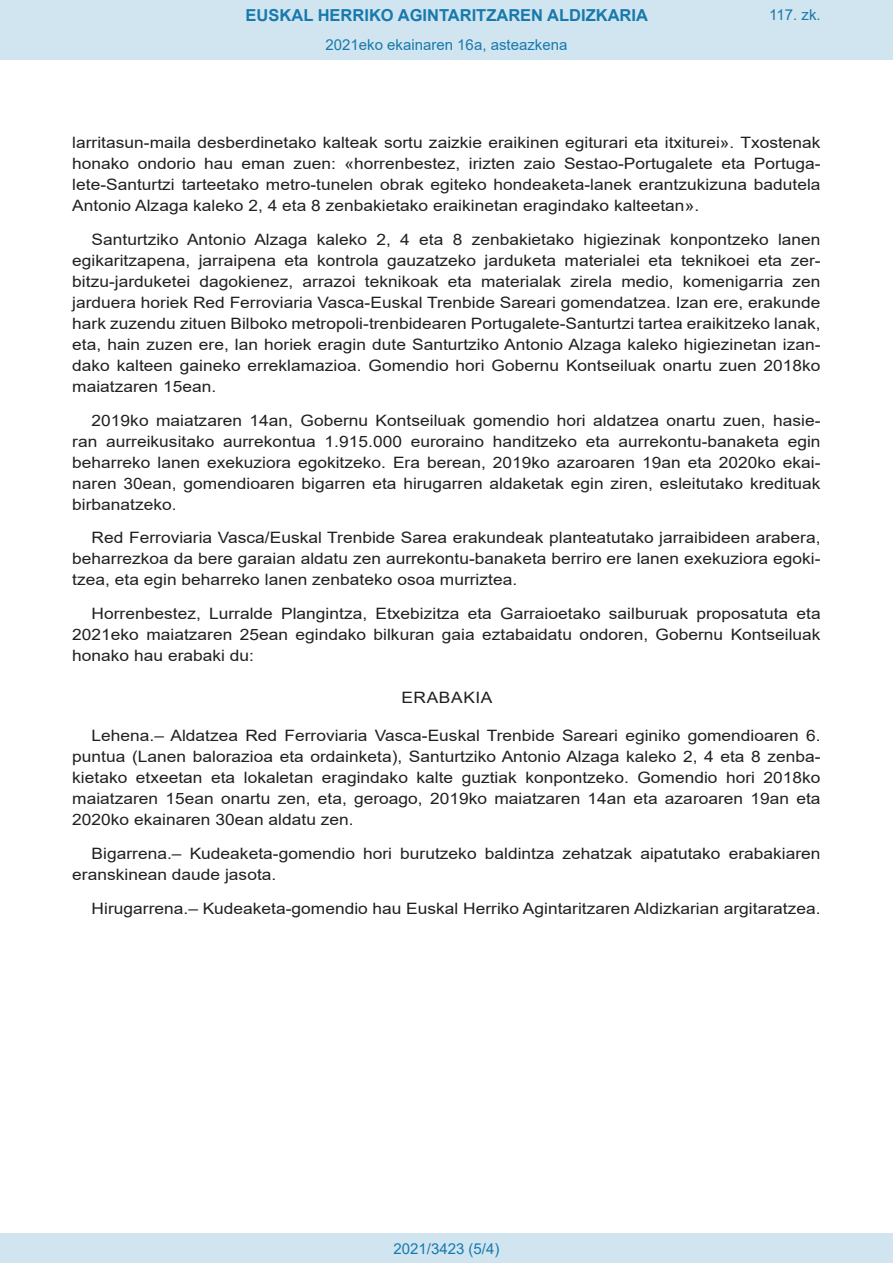
<style>
.page{position:relative;width:893px;height:1263px;background:#fff}
.page>*{position:absolute;margin:0;border:0;box-sizing:border-box;transform-origin:0 0}
.t1{font:700 16.5px "Arial";color:#1879ad}
.BOPVDetalle{font:15.6px/21px "Arial";color:#231f20;text-align:justify;scale:1.11 1}
.BOPVClave{font:15.6px "Arial";letter-spacing:.035em;color:#231f20;scale:1.11 1}
.Paginacion_Centro{font:15px "Arial";color:#1879ad}
</style>
<div class="page">
<div style="left:0;top:0;width:893px;height:60px;background:#d0e5f0"></div>
<div style="left:0;top:1233px;width:893px;height:30px;background:#d0e5f0"></div>
<p class="t1" style="left:246px;top:3px;width:404px">EUSKAL HERRIKO AGINTARITZAREN ALDIZKARIA</p>
<p class="Paginacion_Centro" style="left:326px;top:35px;width:243px">2021eko ekainaren 16a, asteazkena</p>
<p class="Paginacion_Centro" style="left:769px;top:5px;width:53px">117. zk.</p>
<p class="BOPVDetalle" style="left:72px;top:132px;width:676px">larritasun-maila desberdinetako kalteak sortu zaizkie eraikinen egiturari eta itxiturei». Txostenak honako ondorio hau eman zuen: «horrenbestez, irizten zaio Sestao-Portugalete eta Portuga&shy;lete-Santurtzi tarteetako metro-tunelen obrak egiteko hondeaketa-lanek erantzukizuna badutela Antonio Alzaga kaleko 2, 4 eta 8 zenbakietako eraikinetan eragindako kalteetan».</p>
<p class="BOPVDetalle" style="left:72px;top:229px;width:676px;text-indent:19px">Santurtziko Antonio Alzaga kaleko 2, 4 eta 8 zenbakietako higiezinak konpontzeko lanen egikaritzapena, jarraipena eta kontrola gauzatzeko jarduketa materialei eta teknikoei eta zer&shy;bitzu-jarduketei dagokienez, arrazoi teknikoak eta materialak zirela medio, komenigarria zen jarduera horiek Red Ferroviaria Vasca-Euskal Trenbide Sareari gomendatzea. Izan ere, erakunde hark zuzendu zituen Bilboko metropoli-trenbidearen Portugalete-Santurtzi tartea eraikitzeko lanak, eta, hain zuzen ere, lan horiek eragin dute Santurtziko Antonio Alzaga kaleko higiezinetan izan&shy;dako kalteen gaineko erreklamazioa. Gomendio hori Gobernu Kontseiluak onartu zuen 2018ko maiatzaren 15ean.</p>
<p class="BOPVDetalle" style="left:72px;top:410px;width:676px;text-indent:19px">2019ko maiatzaren 14an, Gobernu Kontseiluak gomendio hori aldatzea onartu zuen, hasie&shy;ran aurreikusitako aurrekontua 1.915.000 euroraino handitzeko eta aurrekontu-banaketa egin beharreko lanen exekuziora egokitzeko. Era berean, 2019ko azaroaren 19an eta 2020ko ekai&shy;naren 30ean, gomendioaren bigarren eta hirugarren aldaketak egin ziren, esleitutako kredituak birbanatzeko.</p>
<p class="BOPVDetalle" style="left:72px;top:527px;width:676px;text-indent:19px">Red Ferroviaria Vasca/Euskal Trenbide Sarea erakundeak planteatutako jarraibideen arabera, beharrezkoa da bere garaian aldatu zen aurrekontu-banaketa berriro ere lanen exekuziora egoki&shy;tzea, eta egin beharreko lanen zenbateko osoa murriztea.</p>
<p class="BOPVDetalle" style="left:72px;top:603px;width:676px;text-indent:19px">Horrenbestez, Lurralde Plangintza, Etxebizitza eta Garraioetako sailburuak proposatuta eta 2021eko maiatzaren 25ean egindako bilkuran gaia eztabaidatu ondoren, Gobernu Kontseiluak honako hau erabaki du:</p>
<p class="BOPVClave" style="left:401px;top:687px;width:84px">ERABAKIA</p>
<p class="BOPVDetalle" style="left:72px;top:725px;width:676px;text-indent:19px">Lehena.– Aldatzea Red Ferroviaria Vasca-Euskal Trenbide Sareari eginiko gomendioaren 6. puntua (Lanen balorazioa eta ordainketa), Santurtziko Antonio Alzaga kaleko 2, 4 eta 8 zenba&shy;kietako etxeetan eta lokaletan eragindako kalte guztiak konpontzeko. Gomendio hori 2018ko maiatzaren 15ean onartu zen, eta, geroago, 2019ko maiatzaren 14an eta azaroaren 19an eta 2020ko ekainaren 30ean aldatu zen.</p>
<p class="BOPVDetalle" style="left:72px;top:843px;width:676px;text-indent:19px">Bigarrena.– Kudeaketa-gomendio hori burutzeko baldintza zehatzak aipatutako erabakiaren eranskinean daude jasota.</p>
<p class="BOPVDetalle" style="left:92px;top:898px;width:658px">Hirugarrena.– Kudeaketa-gomendio hau Euskal Herriko Agintaritzaren Aldizkarian argitaratzea.</p>
<p class="Paginacion_Centro" style="left:393px;top:1238px;width:107px">2021/3423 (5/4)</p>
</div>
